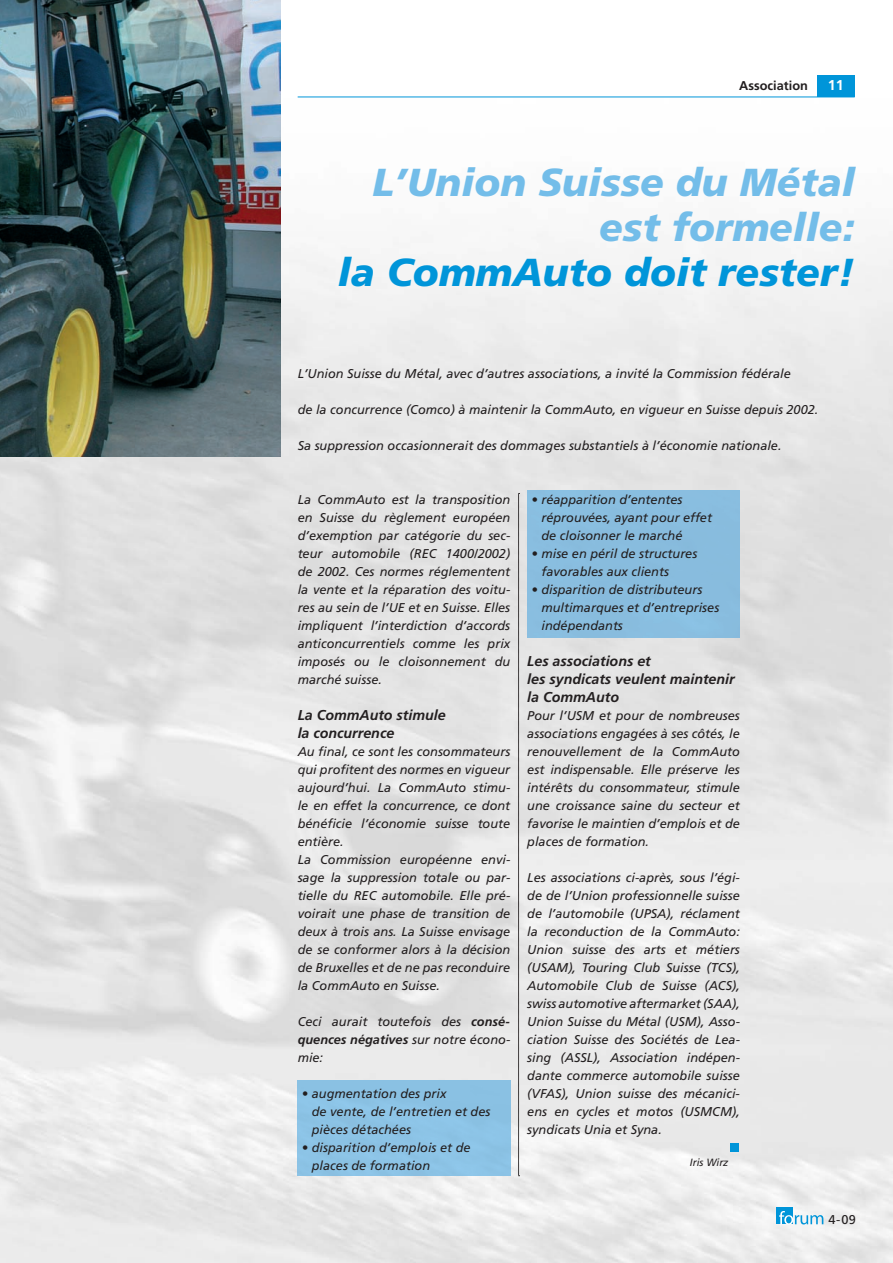
<style>
.page{position:relative;width:893px;height:1263px;background:#fff}
.page>*{position:absolute;margin:0;border:0;box-sizing:border-box;transform-origin:0 0}
.t1{font:italic 900 39px/45px "Frutiger";color:#73bde9;text-align:right}
.t2{font:italic 900 39px "Frutiger";color:#0095d9}
.t3{font:italic 700 14.25px/18px "Frutiger";color:#231f20}
.t4{font:700 14.25px "Frutiger";color:#fff}
.t5{font:italic 12.75px/18px "Frutiger";color:#231f20;text-align:justify}
.t6{font:12.75px "Frutiger Italic OV UWZGPB";color:#231f20}
.t7{font:700 12.75px "Frutiger";color:#231f20}
.t8{font:12.75px "Frutiger";color:#231f20}
.t9{font:italic 10.5px "Frutiger";color:#231f20}
.s1{font-weight:700}
</style>
<div class="page">
<img style="left:0;top:96px;width:893px;height:1167px">
<div style="left:817px;top:75px;width:38px;height:22px;background:#0095d9"></div>
<div style="left:776px;top:1207px;width:17px;height:17px;background:#0095d9"></div>
<svg style="left:779px;top:1211px;width:44px;height:13px"></svg>
<hr style="left:298px;top:97px;width:557px;height:1px;background:#0095d9">
<img style="left:0;top:0;width:281px;height:456px">
<div style="left:298px;top:1081px;width:212px;height:95px;background:#8bc2e5"></div>
<div style="left:527px;top:490px;width:213px;height:148px;background:#88bcde"></div>
<div style="left:730px;top:1143px;width:8px;height:9px;background:#0095d9"></div>
<svg style="left:518px;top:493px;width:2px;height:683px"></svg>
<p class="t7" style="left:739px;top:78px;width:70px">Association</p>
<p class="t4" style="left:828px;top:77px;width:17px">11</p>
<h1 class="t1" style="left:373px;top:160px;width:484px">L’Union Suisse du Métal est formelle:</h1>
<h1 class="t2" style="left:338px;top:250px;width:518px">la CommAuto doit rester!</h1>
<p class="t5" style="left:298px;top:365px;width:495px">L’Union Suisse du Métal, avec d’autres associations, a invité la Commission fédérale</p>
<p class="t5" style="left:298px;top:401px;width:522px">de la concurrence (Comco) à maintenir la CommAuto, en vigueur en Suisse depuis 2002.</p>
<p class="t5" style="left:298px;top:437px;width:485px">Sa suppression occasionnerait des dommages substantiels à l’économie nationale.</p>
<p class="t5" style="left:298px;top:491px;width:214px">La CommAuto est la transposition en Suisse du règlement européen d’exemption par catégorie du sec&shy;teur automobile (REC 1400/2002) de 2002. Ces normes réglementent la vente et la réparation des voitu&shy;res au sein de l’UE et en Suisse. Elles impliquent l’interdiction d’accords anticoncurrentiels comme les prix imposés ou le cloisonnement du marché suisse.</p>
<p class="t3" style="left:298px;top:706px;width:150px">La CommAuto stimule la concurrence</p>
<p class="t5" style="left:298px;top:743px;width:214px;text-align:left">Au final, ce sont les consommateurs qui profitent des normes en vigueur aujourd’hui. La CommAuto stimu&shy;le en effet la concurrence, ce dont bénéficie l’économie suisse toute entière.<br>La Commission européenne envi&shy;sage la suppression totale ou par&shy;tielle du REC automobile. Elle pré&shy;voirait une phase de transition de deux à trois ans. La Suisse envisage de se conformer alors à la décision de Bruxelles et de ne pas reconduire la CommAuto en Suisse.</p>
<p class="t5" style="left:298px;top:1013px;width:214px">Ceci aurait toutefois des <span class="s1">consé&shy;quences négatives</span> sur notre écono&shy;mie:</p>
<p class="t6" style="left:302px;top:1086px;width:146px">• augmentation des prix</p>
<p class="t5" style="left:312px;top:1103px;width:180px">de vente, de l’entretien et des pièces détachées</p>
<p class="t6" style="left:302px;top:1140px;width:170px">• disparition d’emplois et de</p>
<p class="t5" style="left:312px;top:1157px;width:120px">places de formation</p>
<p class="t6" style="left:531px;top:492px;width:152px">• réapparition d’ententes</p>
<p class="t5" style="left:541px;top:509px;width:172px">réprouvées, ayant pour effet de cloisonner le marché</p>
<p class="t6" style="left:531px;top:546px;width:167px">• mise en péril de structures</p>
<p class="t5" style="left:541px;top:563px;width:129px">favorables aux clients</p>
<p class="t6" style="left:531px;top:582px;width:172px">• disparition de distributeurs</p>
<p class="t5" style="left:541px;top:599px;width:179px">multimarques et d’entreprises indépendants</p>
<p class="t3" style="left:527px;top:652px;width:209px">Les associations et<br>les syndicats veulent maintenir la CommAuto</p>
<p class="t5" style="left:527px;top:707px;width:214px">Pour l’USM et pour de nombreuses associations engagées à ses côtés, le renouvellement de la CommAuto est indispensable. Elle préserve les intérêts du consommateur, stimule une croissance saine du secteur et favorise le maintien d’emplois et de places de formation.</p>
<p class="t5" style="left:527px;top:869px;width:214px">Les associations ci-après, sous l’égi&shy;de de l’Union professionnelle suisse de l’automobile (UPSA), réclament la reconduction de la CommAuto:<br>Union suisse des arts et métiers (USAM), Touring Club Suisse (TCS), Automobile Club de Suisse (ACS), swiss automotive aftermarket (SAA), Union Suisse du Métal (USM), Asso&shy;ciation Suisse des Sociétés de Lea&shy;sing (ASSL), Association indépen&shy;dante commerce automobile suisse (VFAS), Union suisse des mécanici&shy;ens en cycles et motos (USMCM), syndicats Unia et Syna.</p>
<p class="t9" style="left:690px;top:1156px;width:40px">Iris Wirz</p>
<p class="t8" style="left:829px;top:1212px;width:29px">4-09</p>
</div>
